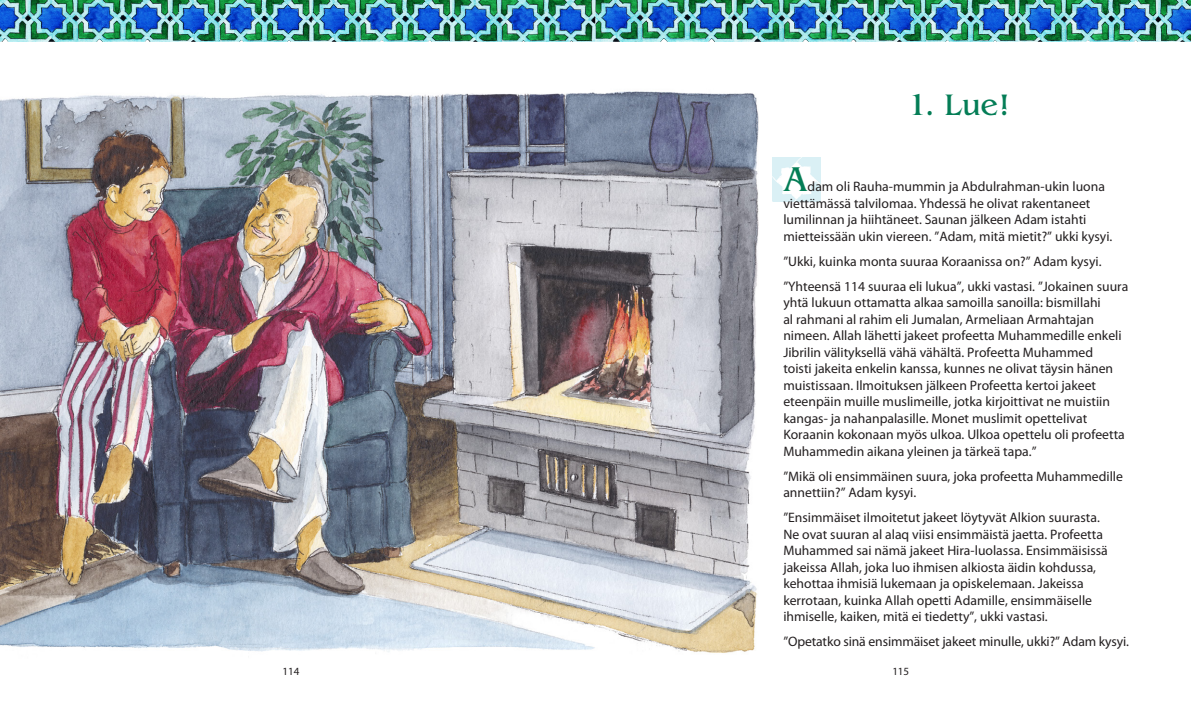
<style>
.page{position:relative;width:1191px;height:709px;background:#fff}
.page>*{position:absolute;margin:0;border:0;box-sizing:border-box;transform-origin:0 0}
.ISL_Leipis_tasan{font:36px "Benguiat";color:#047d56}
.Otsikko_1{font:31px "Benguiat";color:#047d56}
.ISL_Leipis_tasan-2{font:13.7px/16.5px "Myriad Pro";color:#231f20}
.t1{font:11px "Myriad Pro";color:#231f20}
</style>
<div class="page">
<img style="left:0;top:91px;width:758px;height:562px">
<img style="left:0;top:0;width:28px;height:42px">
<img style="left:28px;top:0;width:141px;height:42px">
<img style="left:169px;top:0;width:142px;height:42px">
<img style="left:311px;top:0;width:141px;height:42px">
<img style="left:452px;top:0;width:281px;height:42px">
<img style="left:733px;top:0;width:142px;height:42px">
<img style="left:875px;top:0;width:283px;height:42px">
<img style="left:1158px;top:0;width:33px;height:42px">
<img style="left:772px;top:157px;width:49px;height:45px">
<p class="Otsikko_1" style="left:908px;top:88px;width:103px">1. Lue!</p>
<p class="ISL_Leipis_tasan" style="left:783px;top:159px;width:25px">A</p>
<p class="ISL_Leipis_tasan-2" style="left:783px;top:179px;width:330px;text-indent:24px">dam oli Rauha-mummin ja Abdulrahman-ukin luona viettämässä talvilomaa. Yhdessä he olivat rakentaneet lumilinnan ja hiihtäneet. Saunan jälkeen Adam istahti mietteissään ukin viereen. ”Adam, mitä mietit?” ukki kysyi.</p>
<p class="ISL_Leipis_tasan-2" style="left:783px;top:253px;width:320px">”Ukki, kuinka monta suuraa Koraanissa on?” Adam kysyi.</p>
<p class="ISL_Leipis_tasan-2" style="left:783px;top:278px;width:346px">”Yhteensä 114 suuraa eli lukua”, ukki vastasi. ”Jokainen suura yhtä lukuun ottamatta alkaa samoilla sanoilla: bismillahi<br>al rahmani al rahim eli Jumalan, Armeliaan Armahtajan nimeen. Allah lähetti jakeet profeetta Muhammedille enkeli Jibrilin välityksellä vähä vähältä. Profeetta Muhammed<br>toisti jakeita enkelin kanssa, kunnes ne olivat täysin hänen muistissaan. Ilmoituksen jälkeen Profeetta kertoi jakeet eteenpäin muille muslimeille, jotka kirjoittivat ne muistiin kangas- ja nahanpalasille. Monet muslimit opettelivat Koraanin kokonaan myös ulkoa. Ulkoa opettelu oli profeetta Muhammedin aikana yleinen ja tärkeä tapa.”</p>
<p class="ISL_Leipis_tasan-2" style="left:783px;top:468px;width:341px">”Mikä oli ensimmäinen suura, joka profeetta Muhammedille annettiin?” Adam kysyi.</p>
<p class="ISL_Leipis_tasan-2" style="left:783px;top:510px;width:326px">”Ensimmäiset ilmoitetut jakeet löytyvät Alkion suurasta.<br>Ne ovat suuran al alaq viisi ensimmäistä jaetta. Profeetta Muhammed sai nämä jakeet Hira-luolassa. Ensimmäisissä jakeissa Allah, joka luo ihmisen alkiosta äidin kohdussa, kehottaa ihmisiä lukemaan ja opiskelemaan. Jakeissa kerrotaan, kuinka Allah opetti Adamille, ensimmäiselle ihmiselle, kaiken, mitä ei tiedetty”, ukki vastasi.</p>
<p class="ISL_Leipis_tasan-2" style="left:783px;top:634px;width:347px">”Opetatko sinä ensimmäiset jakeet minulle, ukki?” Adam kysyi.</p>
<p class="t1" style="left:283px;top:665px;width:18px">114</p>
<p class="t1" style="left:892px;top:665px;width:18px">115</p>
</div>
